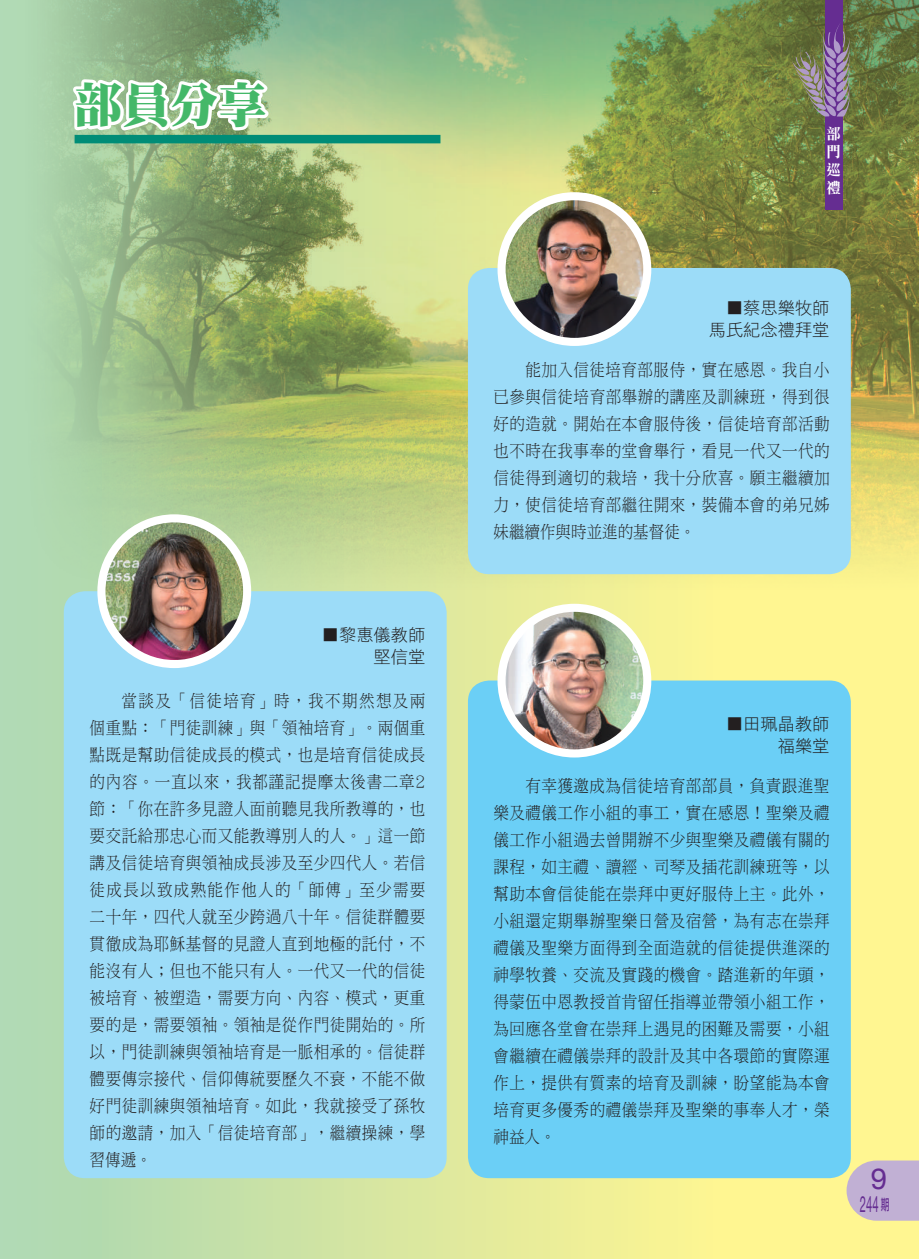
<style>
.page{position:relative;width:919px;height:1259px;background:#fff}
.page>*{position:absolute;margin:0;border:0;box-sizing:border-box;transform-origin:0 0}
.t1{font:48px "DF Ming HK W12";color:#44b869}
.t2{font:29.25px "Helvetica Neue";color:#652d91}
.t3{font:22.5px "Helvetica Neue";color:#652d91;scale:.5 1}
.t4{font:17.25px/27px "DF Ming HK W3";letter-spacing:.03em;color:#231f20;text-align:justify;scale:.9 1}
.t5{font:17.25px/22.5px "DF Hei HK W3";color:#231f20;text-align:right}
.t6{font:15.15px/18.1px "DF Li Song HK W7";color:#fff;text-align:justify;scale:.95 1}
.s1{font-family:"DF Li Hei HK W5";font-size:15px}
</style>
<div class="page">
<div style="left:0;top:0;width:918px;height:1259px;background:linear-gradient(to right,#aed8b2,#fffa8d)"></div>
<img style="left:13px;top:0;width:905px;height:603px">
<div style="left:64px;top:591px;width:382px;height:587px;background:#9cdcf8;border-radius:21px"></div>
<div style="left:468px;top:268px;width:382px;height:306px;background:#9cdcf8;border-radius:21px"></div>
<div style="left:468px;top:680px;width:382px;height:498px;background:#6bcff6;border-radius:21px"></div>
<svg style="left:67px;top:67px;width:213px;height:68px"></svg>
<svg style="left:846px;top:1160px;width:72px;height:60px"></svg>
<div style="left:824px;top:0;width:18px;height:209px;background:#652d91"></div>
<svg style="left:791px;top:22px;width:58px;height:95px"></svg>
<img style="left:101px;top:518px;width:146px;height:146px;border-radius:73px">
<div style="left:97px;top:514px;width:154px;height:154px;border:8px solid #fff;border-radius:50%"></div>
<img style="left:501px;top:196px;width:146px;height:146px;border-radius:73px">
<div style="left:497px;top:192px;width:154px;height:154px;border:8px solid #fff;border-radius:50%"></div>
<img style="left:501px;top:608px;width:146px;height:145px;border-radius:73px">
<div style="left:497px;top:604px;width:154px;height:153px;border:8px solid #fff;border-radius:50%"></div>
<div style="left:75px;top:135px;width:365px;height:8px;background:#008d77"></div>
<h1 class="t1" style="left:75px;top:79px;width:193px">部員分享</h1>
<p class="t5" style="left:322px;top:623px;width:105px">■黎惠儀教師堅信堂</p>
<p class="t4" style="left:90px;top:687px;width:374px;text-indent:32px">當談及「信徒培育」時，我不期然想及兩個重點：「門徒訓練」與「領袖培育」。兩個重點既是幫助信徒成長的模式，也是培育信徒成長的內容。一直以來，我都謹記提摩太後書二章2節：「你在許多見證人面前聽見我所教導的，也要交託給那忠心而又能教導別人的人。」這一節講及信徒培育與領袖成長涉及至少四代人。若信徒成長以致成熟能作他人的「師傅」至少需要二十年，四代人就至少跨過八十年。信徒群體要貫徹成為耶穌基督的見證人直到地極的託付，不能沒有人；但也不能只有人。一代又一代的信徒被培育、被塑造，需要方向、內容、模式，更重要的是，需要領袖。領袖是從作門徒開始的。所以，門徒訓練與領袖培育是一脈相承的。信徒群體要傳宗接代、信仰傳統要歷久不衰，不能不做好門徒訓練與領袖培育。如此，我就接受了孫牧師的邀請，加入「信徒培育部」，繼續操練，學習傳遞。</p>
<p class="t6" style="left:826px;top:124px;width:16px">部門巡禮</p>
<p class="t5" style="left:708px;top:296px;width:122px">■蔡思樂牧師馬氏紀念禮拜堂</p>
<p class="t4" style="left:493px;top:356px;width:375px;text-indent:32px">能加入信徒培育部服侍，實在感恩。我自小已參與信徒培育部舉辦的講座及訓練班，得到很好的造就。開始在本會服侍後，信徒培育部活動也不時在我事奉的堂會舉行，看見一代又一代的信徒得到適切的栽培，我十分欣喜。願主繼續加力，使信徒培育部繼往開來，裝備本會的弟兄姊妹繼續作與時並進的基督徒。</p>
<p class="t5" style="left:726px;top:712px;width:105px">■田珮晶教師福樂堂</p>
<p class="t4" style="left:493px;top:772px;width:375px;text-indent:32px">有幸獲邀成為信徒培育部部員，負責跟進聖樂及禮儀工作小組的事工，實在感恩！聖樂及禮儀工作小組過去曾開辦不少與聖樂及禮儀有關的課程，如主禮、讀經、司琴及插花訓練班等，以幫助本會信徒能在崇拜中更好服侍上主。此外，小組還定期舉辦聖樂日營及宿營，為有志在崇拜禮儀及聖樂方面得到全面造就的信徒提供進深的神學牧養、交流及實踐的機會。踏進新的年頭，得蒙伍中恩教授首肯留任指導並帶領小組工作，為回應各堂會在崇拜上遇見的困難及需要，小組會繼續在禮儀崇拜的設計及其中各環節的實際運作上，提供有質素的培育及訓練，盼望能為本會培育更多優秀的禮儀崇拜及聖樂的事奉人才，榮神益人。</p>
<h2 class="t2" style="left:870px;top:1157px;width:18px">9</h2>
<h3 class="t3" style="left:859px;top:1187px;width:62px">244 <span class="s1">期</span></h3>
</div>
